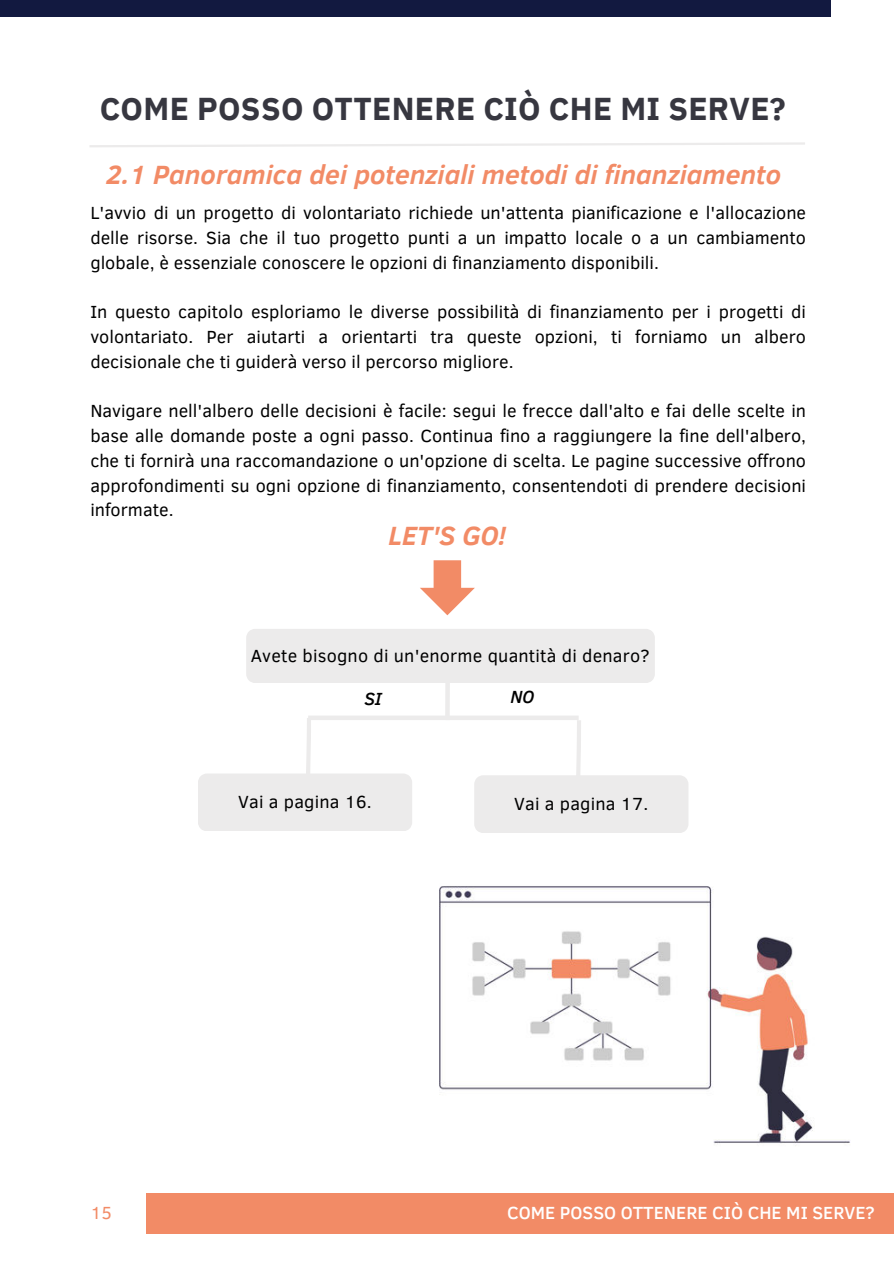
<style>
.page{position:relative;width:894px;height:1264px;background:#fff}
.page>*{position:absolute;margin:0;border:0;box-sizing:border-box;transform-origin:0 0}
.t1{font:700 31.5px "IBM Plex Sans";letter-spacing:.01em;color:#373740}
.t2{font:italic 700 27px "Clear Sans";color:#f28b66}
.t3{font:18px/24.8px "Clear Sans";color:#000;text-align:justify}
.t4{font:500 18px "Clear Sans";color:#fff}
.t5{font:italic 500 18px "Clear Sans";color:#000}
.t6{font:18px "Clear Sans";color:#f28b66}
</style>
<div class="page">
<div style="left:0;top:0;width:830px;height:17px;background:#121940"></div>
<div style="left:146px;top:1192px;width:747px;height:41px;background:#f28b66"></div>
<svg style="left:89px;top:142px;width:716px;height:5px"></svg>
<img style="left:439px;top:886px;width:411px;height:260px">
<div style="left:246px;top:629px;width:408px;height:54px;background:#ecebeb"></div>
<svg style="left:420px;top:560px;width:55px;height:55px"></svg>
<div style="left:308px;top:715px;width:270px;height:5px;background:#ecebeb"></div>
<div style="left:445px;top:675px;width:5px;height:45px;background:#ecebeb"></div>
<svg style="left:198px;top:718px;width:214px;height:113px"></svg>
<svg style="left:474px;top:720px;width:214px;height:113px"></svg>
<h1 class="t1" style="left:100px;top:84px;width:687px">COME POSSO OTTENERE CIÒ CHE MI SERVE?</h1>
<h2 class="t2" style="left:106px;top:155px;width:676px">2.1 Panoramica dei potenziali metodi di finanziamento</h2>
<p class="t3" style="left:90px;top:200px;width:717px">L'avvio di un progetto di volontariato richiede un'attenta pianificazione e l'allocazione delle risorse. Sia che il tuo progetto punti a un impatto locale o a un cambiamento globale, è essenziale conoscere le opzioni di finanziamento disponibili.</p>
<p class="t3" style="left:90px;top:299px;width:717px">In questo capitolo esploriamo le diverse possibilità di finanziamento per i progetti di volontariato. Per aiutarti a orientarti tra queste opzioni, ti forniamo un albero decisionale che ti guiderà verso il percorso migliore.</p>
<p class="t3" style="left:90px;top:398px;width:717px">Navigare nell'albero delle decisioni è facile: segui le frecce dall'alto e fai delle scelte in base alle domande poste a ogni passo. Continua fino a raggiungere la fine dell'albero, che ti fornirà una raccomandazione o un'opzione di scelta. Le pagine successive offrono approfondimenti su ogni opzione di finanziamento, consentendoti di prendere decisioni informate.</p>
<h2 class="t2" style="left:388px;top:516px;width:119px">LET'S GO!</h2>
<p class="t3" style="left:251px;top:643px;width:400px">Avete bisogno di un'enorme quantità di denaro?</p>
<p class="t5" style="left:364px;top:686px;width:19px">SI</p>
<p class="t5" style="left:510px;top:684px;width:25px">NO</p>
<p class="t3" style="left:238px;top:789px;width:135px">Vai a pagina 16.</p>
<p class="t3" style="left:514px;top:791px;width:136px">Vai a pagina 17.</p>
<p class="t6" style="left:90px;top:1200px;width:23px">15</p>
<p class="t4" style="left:507px;top:1199px;width:369px">COME POSSO OTTENERE CIÒ CHE MI SERVE?</p>
</div>
